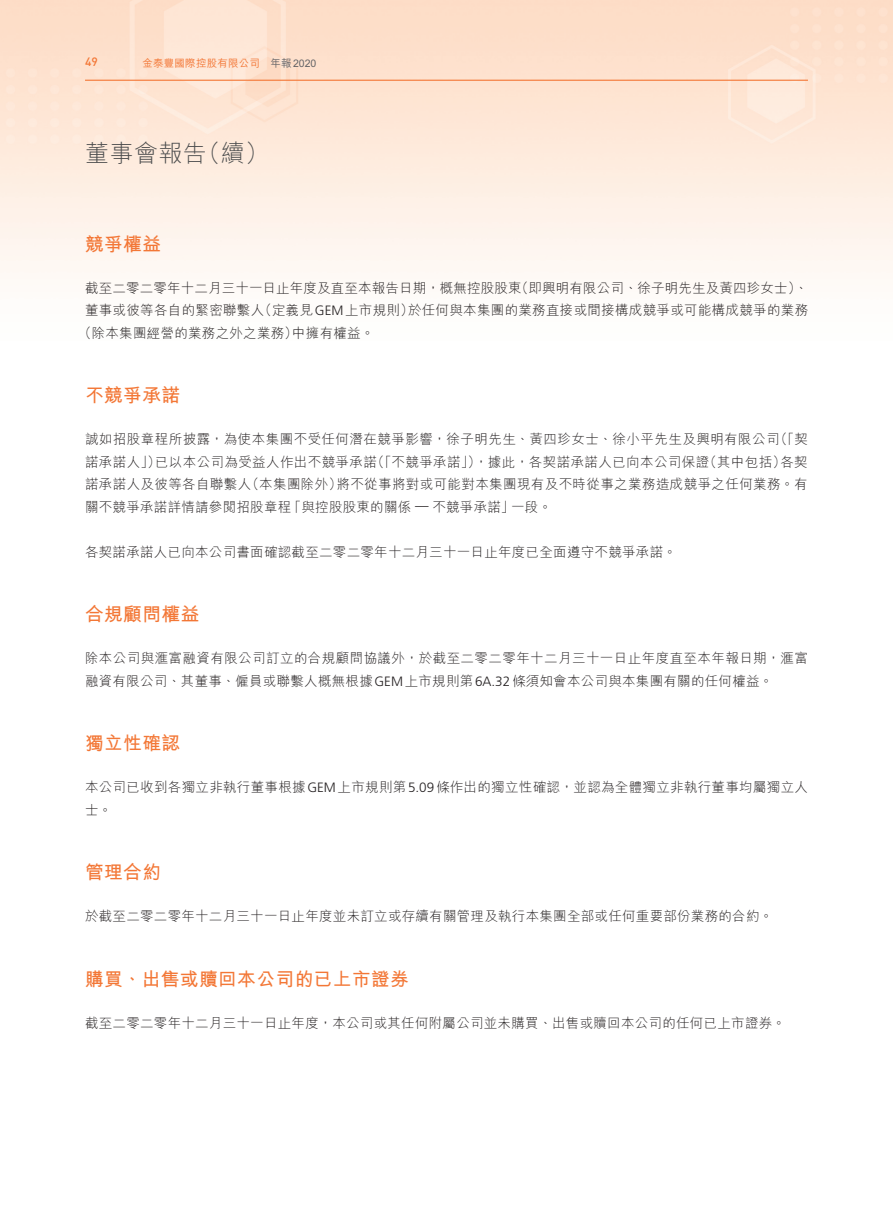
<style>
.page{position:relative;width:893px;height:1212px;background:#fff}
.page>*{position:absolute;margin:0;border:0;box-sizing:border-box;transform-origin:0 0}
.t1{font:300 24px "M Hei HK";letter-spacing:.02em;color:#4b4c4d}
._01_H1{font:700 18.75px "M Hei HK";letter-spacing:.02em;color:#f37736}
._00_txt{font:300 13.5px/22.5px "M Hei HK";letter-spacing:.025em;color:#231f20}
._00_txt-2{font:300 13.5px "Frutiger LT Std";color:#231f20}
.t2{font:500 12px "DIN";color:#f37736}
.t3{font:500 10.5px "M Hei HK";letter-spacing:.02em;color:#f37736}
.t4{font:500 10.5px "M Hei HK";color:#636366}
.s1{font-family:"Frutiger LT Std"}
</style>
<div class="page">
<hr style="left:85px;top:80px;width:723px;height:1px;background:#f37736">
<p class="t2" style="left:85px;top:54px;width:14px">49</p>
<p class="t3" style="left:142px;top:55px;width:119px">金泰豐國際控股有限公司</p>
<p class="t4" style="left:271px;top:55px;width:47px">年報 2020</p>
<h1 class="t1" style="left:197px;top:141px;width:73px">（續(</h1>
<h1 class="t1" style="left:85px;top:141px;width:123px">董事會報告</h1>
<p class="_01_H1" style="left:85px;top:230px;width:78px">競爭權益</p>
<p class="_00_txt" style="left:515px;top:276px;width:294px">（即興明有限公司、徐子明先生及黃四珍女士、(</p>
<p class="_00_txt" style="left:408px;top:276px;width:402px;text-indent:-323px">截至二零二零年十二月三十一日止年度及直至本報告日期，概無控股股東<br>於任何與本集團的業務直接或間接構成競爭或可能構成競爭的業務</p>
<p class="_00_txt" style="left:259px;top:299px;width:157px">（定義見<span class="s1">GEM</span>上市規則）</p>
<p class="_00_txt" style="left:85px;top:299px;width:181px">董事或彼等各自的緊密聯繫人</p>
<p class="_00_txt" style="left:292px;top:321px;width:84px">中擁有權益。</p>
<p class="_00_txt" style="left:78px;top:321px;width:221px">（除本集團經營的業務之外之業務）</p>
<p class="_01_H1" style="left:85px;top:382px;width:97px">不競爭承諾</p>
<p class="_00_txt" style="left:774px;top:428px;width:35px">（「契</p>
<p class="_00_txt" style="left:85px;top:428px;width:696px">誠如招股章程所披露，為使本集團不受任何潛在競爭影響，徐子明先生、黃四珍女士、徐小平先生及興明有限公司</p>
<p class="_00_txt" style="left:85px;top:450px;width:77px">諾承諾人」）</p>
<p class="_00_txt" style="left:371px;top:450px;width:111px">（「不競爭承諾」）</p>
<p class="_00_txt" style="left:703px;top:450px;width:84px">（其中包括）</p>
<p class="_00_txt" style="left:474px;top:450px;width:236px">，據此，各契諾承諾人已向本公司保證</p>
<p class="_00_txt" style="left:155px;top:450px;width:223px">已以本公司為受益人作出不競爭承諾</p>
<p class="_00_txt" style="left:780px;top:450px;width:29px">各契</p>
<p class="_00_txt" style="left:246px;top:473px;width:98px">（本集團除外）</p>
<p class="_00_txt" style="left:336px;top:473px;width:473px">將不從事將對或可能對本集團現有及不時從事之業務造成競爭之任何業務。有</p>
<p class="_00_txt" style="left:85px;top:473px;width:168px">諾承諾人及彼等各自聯繫人</p>
<p class="_00_txt" style="left:85px;top:495px;width:208px">關不競爭承諾詳情請參閱招股章程</p>
<p class="_00_txt" style="left:85px;top:540px;width:593px">各契諾承諾人已向本公司書面確認截至二零二零年十二月三十一日止年度已全面遵守不競爭承諾。</p>
<p class="_00_txt" style="left:288px;top:495px;width:125px">「與控股股東的關係</p>
<p class="_00_txt" style="left:432px;top:495px;width:84px">不競爭承諾」</p>
<p class="_00_txt" style="left:511px;top:495px;width:42px">一段。</p>
<p class="_00_txt-2" style="left:415px;top:497px;width:15px">—</p>
<p class="_01_H1" style="left:85px;top:601px;width:116px">合規顧問權益</p>
<p class="_00_txt" style="left:85px;top:647px;width:724px">除本公司與滙富融資有限公司訂立的合規顧問協議外，於截至二零二零年十二月三十一日止年度直至本年報日期，滙富融資有限公司、其董事、僱員或聯繫人概無根據<span class="s1">GEM</span>上市規則第 <span class="s1">A6 .32</span>條須知會本公司與本集團有關的任何權益。</p>
<p class="_01_H1" style="left:85px;top:730px;width:97px">獨立性確認</p>
<p class="_00_txt" style="left:85px;top:776px;width:724px">本公司已收到各獨立非執行董事根據<span class="s1">GEM</span>上市規則第<span class="s1">5.09</span>條作出的獨立性確認，並認為全體獨立非執行董事均屬獨立人士。</p>
<p class="_01_H1" style="left:85px;top:859px;width:78px">管理合約</p>
<p class="_00_txt" style="left:85px;top:905px;width:689px">於截至二零二零年十二月三十一日止年度並未訂立或存續有關管理及執行本集團全部或任何重要部份業務的合約。</p>
<p class="_01_H1" style="left:85px;top:965px;width:326px">購買、出售或贖回本公司的已上市證券</p>
<p class="_00_txt" style="left:85px;top:1011px;width:702px">截至二零二零年十二月三十一日止年度，本公司或其任何附屬公司並未購買、出售或贖回本公司的任何已上市證券。</p>
</div>
